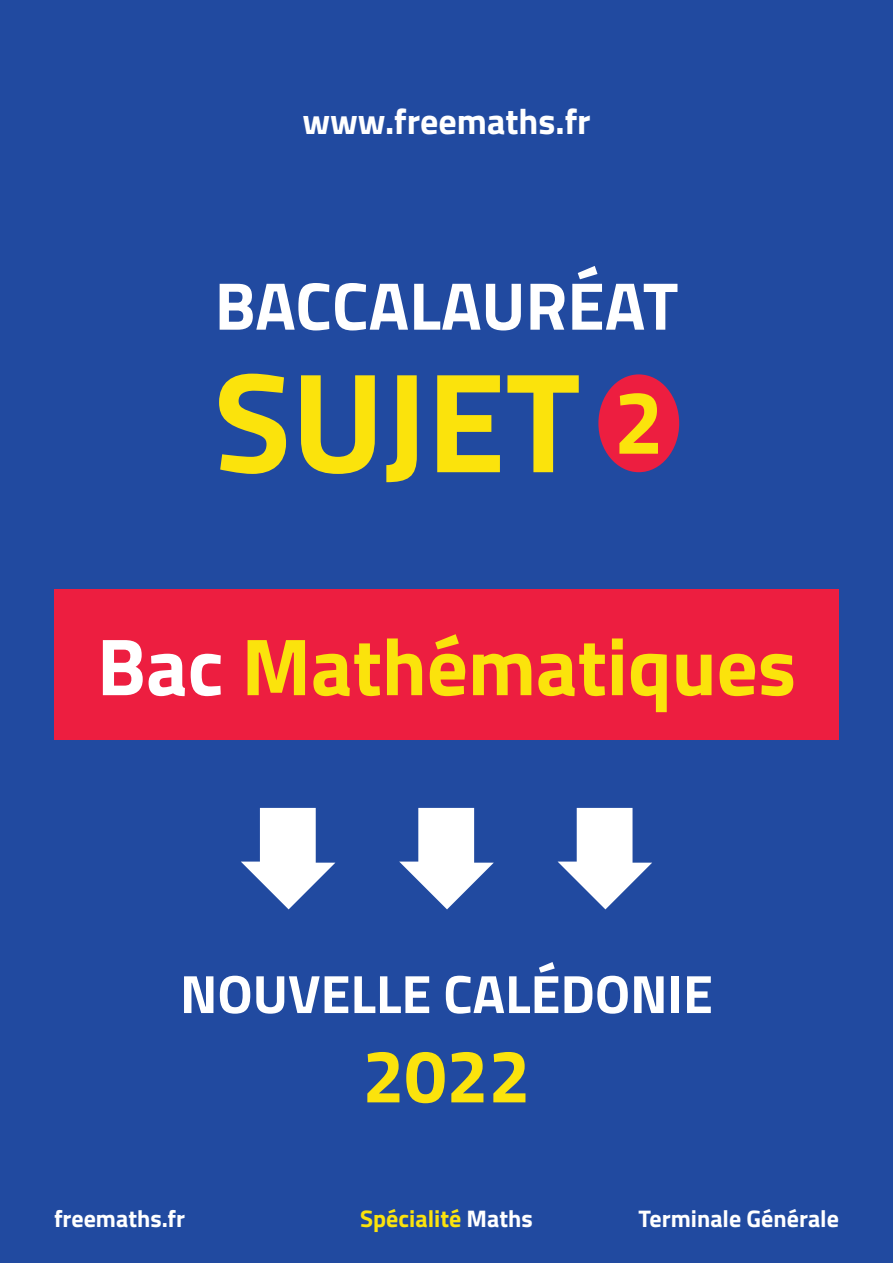
<style>
.page{position:relative;width:893px;height:1263px;background:#214aa0}
.page>*{position:absolute;margin:0;border:0;box-sizing:border-box;transform-origin:0 0}
.t1{font:700 142.5px "Titillium";color:#fbe30c}
.t2{font:700 81px "Titillium";color:#fbe30c}
.t3{font:700 75px "Titillium";color:#fbe30c}
.t4{font:700 67.5px "Titillium";color:#fff}
.t5{font:700 54px "Titillium";color:#fff}
.t6{font:700 36px "Titillium";color:#fff}
.t7{font:700 24px "Titillium";color:#fff}
.t8{font:700 24px "Titillium";color:#fbe30c}
.s1{font-size:90px}
.s2{color:#fff}
</style>
<div class="page">
<div style="left:54px;top:589px;width:785px;height:151px;background:#ed1e40"></div>
<svg style="left:241px;top:808px;width:94px;height:101px"></svg>
<svg style="left:399px;top:808px;width:95px;height:101px"></svg>
<svg style="left:558px;top:808px;width:94px;height:101px"></svg>
<div style="left:598px;top:374px;width:81px;height:98px;background:#ed1e40;border-radius:50%"></div>
<h3 class="t6" style="left:302px;top:94px;width:290px">www.freemaths.fr</h3>
<h3 class="t4" style="left:215px;top:254px;width:465px">BACCALAURÉAT</h3>
<h1 class="t1" style="left:214px;top:313px;width:452px">SUJET <span class="s1">2</span></h1>
<h2 class="t2" style="left:97px;top:605px;width:701px"><span class="s2">Bac</span> Mathématiques</h2>
<p class="t5" style="left:180px;top:953px;width:534px">NOUVELLE CALÉDONIE</p>
<h3 class="t3" style="left:362px;top:1019px;width:169px">2022</h3>
<p class="t7" style="left:54px;top:1200px;width:133px">freemaths.fr</p>
<p class="t7" style="left:639px;top:1200px;width:202px">Terminale Générale</p>
<p class="t8" style="left:360px;top:1200px;width:174px">Spécialité <span class="s2">Maths</span></p>
</div>
